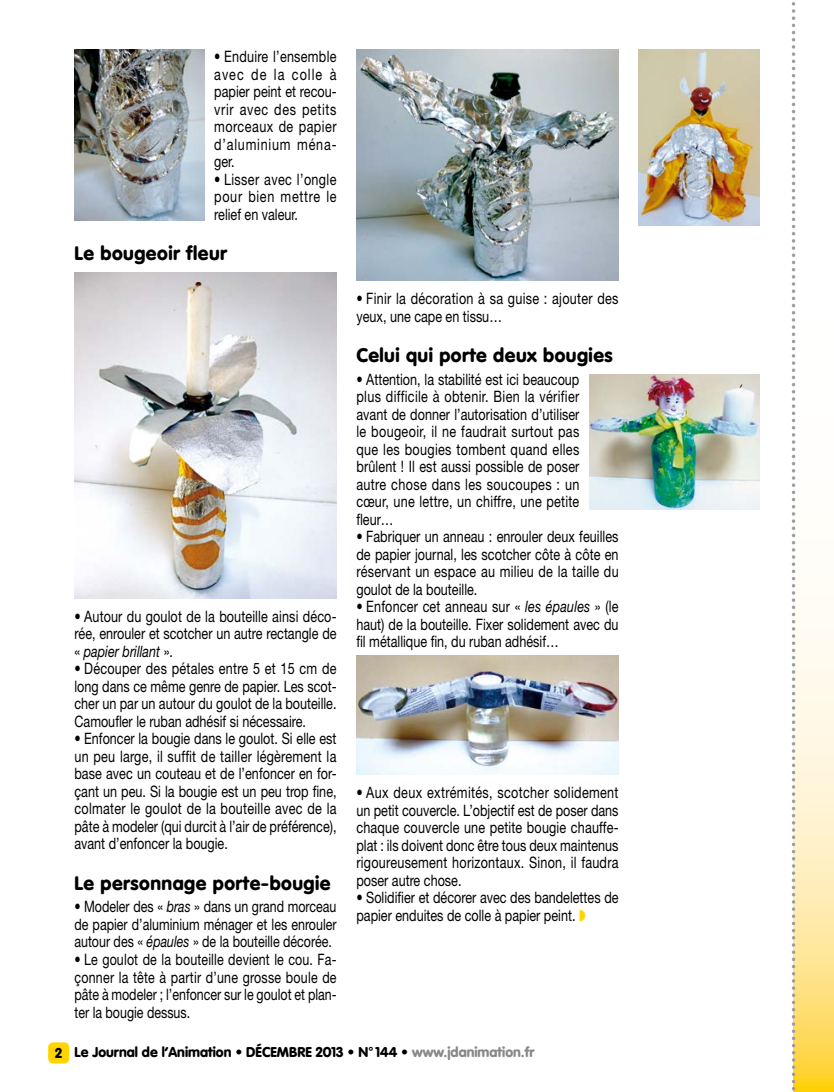
<style>
.page{position:relative;width:834px;height:1092px;background:#fff}
.page>*{position:absolute;margin:0;border:0;box-sizing:border-box;transform-origin:0 0}
.t1{font:900 19.25px "VAG Rounded";letter-spacing:.025em;color:#000}
.t2{font:15.75px/17.5px "Helvetica Neue";color:#000;text-align:justify;scale:.8 1}
.t3{font:15.75px/17.5px "Helvetica Neue";color:#000;text-align:justify;scale:.79 1}
.t4{font:15.75px/17.5px "Helvetica Neue";letter-spacing:.02em;color:#000;scale:.8 1}
.t5{font:900 14px "VAG Rounded";color:#000}
.s1{font-style:italic}
.s2{color:#ffd400}
.s3{color:#87888a}
</style>
<div class="page">
<div style="left:48px;top:1042px;width:21px;height:21px;background:#ffd400;border-radius:5px"></div>
<svg style="left:795px;top:3px;width:38px;height:1088px"></svg>
<img style="left:74px;top:272px;width:262px;height:326px">
<img style="left:74px;top:50px;width:130px;height:171px">
<img style="left:638px;top:50px;width:121px;height:175px">
<img style="left:356px;top:50px;width:262px;height:231px">
<img style="left:589px;top:374px;width:170px;height:135px">
<img style="left:356px;top:655px;width:262px;height:119px">
<svg style="left:791px;top:2px;width:4px;height:1090px"></svg>
<p class="t2" style="left:214px;top:47px;width:154px">• Enduire l’ensemble avec de la colle à papier peint et recou&shy;vrir avec des petits morceaux de papier d’aluminium ména&shy;ger.</p>
<p class="t2" style="left:214px;top:170px;width:154px">• Lisser avec l’ongle pour bien mettre le relief en valeur.</p>
<p class="t1" style="left:74px;top:242px;width:154px">Le bougeoir fleur</p>
<p class="t2" style="left:74px;top:607px;width:329px">• Autour du goulot de la bouteille ainsi déco&shy;rée, enrouler et scotcher un autre rectangle de « <span class="s1">papier brillant</span> ».</p>
<p class="t2" style="left:74px;top:659px;width:329px">• Découper des pétales entre 5 et 15 cm de long dans ce même genre de papier. Les scot&shy;cher un par un autour du goulot de la bouteille.<br>Camoufler le ruban adhésif si nécessaire.</p>
<p class="t2" style="left:74px;top:729px;width:329px">• Enfoncer la bougie dans le goulot. Si elle est un peu large, il suffit de tailler légèrement la base avec un couteau et de l’enfoncer en for&shy;çant un peu. Si la bougie est un peu trop fine, colmater le goulot de la bouteille avec de la pâte à modeler (qui durcit à l’air de préférence), avant d’enfoncer la bougie.</p>
<p class="t1" style="left:74px;top:871px;width:257px">Le personnage porte-bougie</p>
<p class="t3" style="left:74px;top:897px;width:333px">• Modeler des « <span class="s1">bras</span> » dans un grand morceau de papier d’aluminium ménager et les enrouler autour des « <span class="s1">épaules</span> » de la bouteille décorée.</p>
<p class="t3" style="left:74px;top:950px;width:333px">• Le goulot de la bouteille devient le cou. Fa&shy;çonner la tête à partir d’une grosse boule de pâte à modeler ; l’enfoncer sur le goulot et plan&shy;ter la bougie dessus.</p>
<p class="t4" style="left:356px;top:289px;width:329px">• Finir la décoration à sa guise : ajouter des yeux, une cape en tissu…</p>
<p class="t1" style="left:356px;top:344px;width:258px">Celui qui porte deux bougies</p>
<p class="t2" style="left:356px;top:370px;width:280px">• Attention, la stabilité est ici beaucoup plus difficile à obtenir. Bien la vérifier avant de donner l’autorisation d’utiliser le bougeoir, il ne faudrait surtout pas que les bougies tombent quand elles brûlent ! Il est aussi possible de poser autre chose dans les soucoupes : un cœur, une lettre, un chiffre, une petite fleur…</p>
<p class="t2" style="left:356px;top:528px;width:329px">• Fabriquer un anneau : enrouler deux feuilles de papier journal, les scotcher côte à côte en réservant un espace au milieu de la taille du goulot de la bouteille.</p>
<p class="t2" style="left:356px;top:598px;width:329px">• Enfoncer cet anneau sur « <span class="s1">les épaules</span> » (le haut) de la bouteille. Fixer solidement avec du fil métallique fin, du ruban adhésif…</p>
<p class="t2" style="left:356px;top:783px;width:329px">• Aux deux extrémités, scotcher solidement un petit couvercle. L’objectif est de poser dans chaque couvercle une petite bougie chauffe&shy;plat : ils doivent donc être tous deux maintenus rigoureusement horizontaux. Sinon, il faudra poser autre chose.</p>
<p class="t2" style="left:356px;top:888px;width:329px">• Solidifier et décorer avec des bandelettes de papier enduites de colle à papier peint. <span class="s2">◗</span></p>
<p class="t5" style="left:55px;top:1043px;width:480px">2 Le Journal de l’Animation • DÉCEMBRE 2013 • N° 144 • <span class="s3">www.jdanimation.fr</span></p>
</div>
